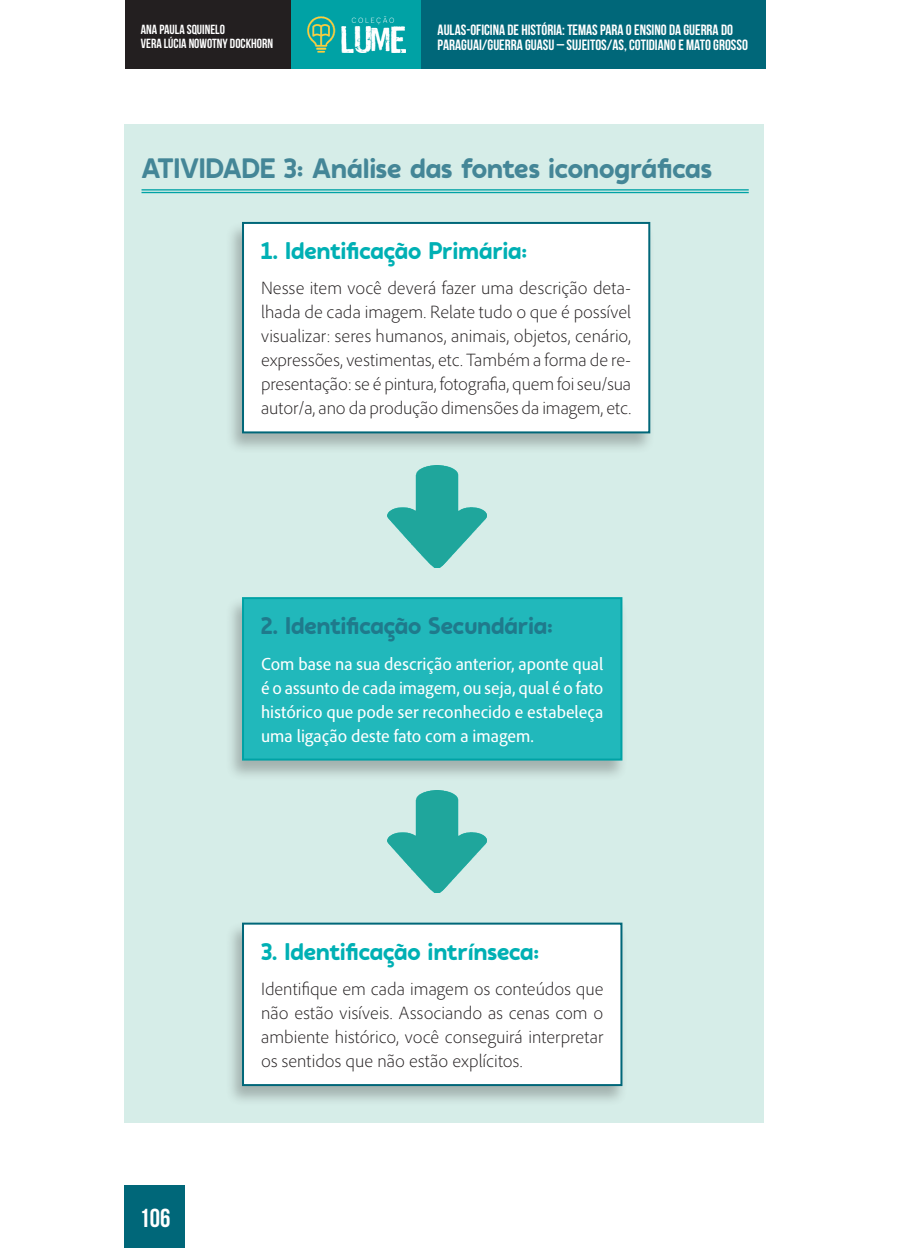
<style>
.page{position:relative;width:908px;height:1248px;background:#fff}
.page>*{position:absolute;margin:0;border:0;box-sizing:border-box;transform-origin:0 0}
.t1{font:700 28px "Auro";color:#448697}
.t2{font:700 26px "Bebas Neue";color:#fff}
.t3{font:700 24px "Auro";color:#00b0b4}
.t4{font:700 24px "Auro";color:#1f7a8c}
.t5{font:300 18px/24px "Adobe Clean";letter-spacing:-.005em;color:#231f20;text-align:justify}
.t6{font:semi-condensed 18px/24px "Adobe Clean";color:#fff;text-align:justify}
.t7{font:700 14.8px/14.8px "Bebas Neue";color:#fff}
.t8{font:13.2px/13.2px "Bebas Neue";color:#fff}
</style>
<div class="page">
<div style="left:125px;top:0;width:166px;height:68px;background:#231f20"></div>
<div style="left:291px;top:0;width:166px;height:68px;background:#00a2a5"></div>
<div style="left:421px;top:0;width:344px;height:68px;background:#006779"></div>
<img style="left:307px;top:17px;width:98px;height:35px">
<div style="left:125px;top:1185px;width:60px;height:62px;background:#006779"></div>
<div style="left:124px;top:125px;width:639px;height:998px;background:#d6ede8"></div>
<hr style="left:141px;top:189px;width:607px;height:1px;background:#00a2a5">
<hr style="left:141px;top:192px;width:607px;height:1px;background:#00a2a5">
<div style="left:225px;top:221px;width:430px;height:233px;background:#231f20;opacity:.29"></div>
<div style="left:243px;top:223px;width:406px;height:209px;background:#fff"></div>
<div style="left:242px;top:222px;width:408px;height:211px;border:2px solid #006779"></div>
<div style="left:225px;top:596px;width:402px;height:185px;background:#231f20;opacity:.29"></div>
<div style="left:243px;top:598px;width:378px;height:161px;background:#21b8bb"></div>
<div style="left:242px;top:597px;width:380px;height:163px;border:2px solid #00a2a5"></div>
<div style="left:225px;top:921px;width:402px;height:185px;background:#231f20;opacity:.29"></div>
<div style="left:243px;top:923px;width:378px;height:161px;background:#fff"></div>
<div style="left:242px;top:922px;width:380px;height:163px;border:2px solid #006779"></div>
<img style="left:387px;top:790px;width:99px;height:102px">
<img style="left:387px;top:465px;width:99px;height:102px">
<p class="t8" style="left:141px;top:23px;width:134px">ANA PAULA SQUINELO<br>VERA LÚCIA NOWOTNY DOCKHORN</p>
<p class="t7" style="left:437px;top:23px;width:312px">AULAS-OFICINA DE HISTÓRIA: TEMAS PARA O ENSINO DA GUERRA DO<br>PARAGUAI/GUERRA GUASU – SUJEITOS/AS, COTIDIANO E MATO GROSSO</p>
<h1 class="t1" style="left:141px;top:151px;width:572px">ATIVIDADE 3: Análise das fontes iconográficas</h1>
<h3 class="t3" style="left:261px;top:236px;width:268px">1. Identificação Primária:</h3>
<p class="t5" style="left:261px;top:276px;width:371px">Nesse item você deverá fazer uma descrição deta&shy;lhada de cada imagem. Relate tudo o que é possível visualizar: seres humanos, animais, objetos, cenário, expressões, vestimentas, etc. Também a forma de re&shy;presentação: se é pintura, fotografia, quem foi seu/sua autor/a, ano da produção dimensões da imagem, etc.</p>
<h3 class="t4" style="left:261px;top:611px;width:293px">2. Identificação Secundária:</h3>
<p class="t6" style="left:261px;top:651px;width:344px">Com base na sua descrição anterior, aponte qual é o assunto de cada imagem, ou seja, qual é o fato histórico que pode ser reconhecido e estabeleça uma ligação deste fato com a imagem.</p>
<h2 class="t2" style="left:139px;top:1203px;width:32px">106</h2>
<h3 class="t3" style="left:261px;top:936px;width:280px">3. Identificação intrínseca:</h3>
<p class="t5" style="left:261px;top:976px;width:344px">Identifique em cada imagem os conteúdos que não estão visíveis. Associando as cenas com o ambiente histórico, você conseguirá interpretar os sentidos que não estão explícitos.</p>
</div>
